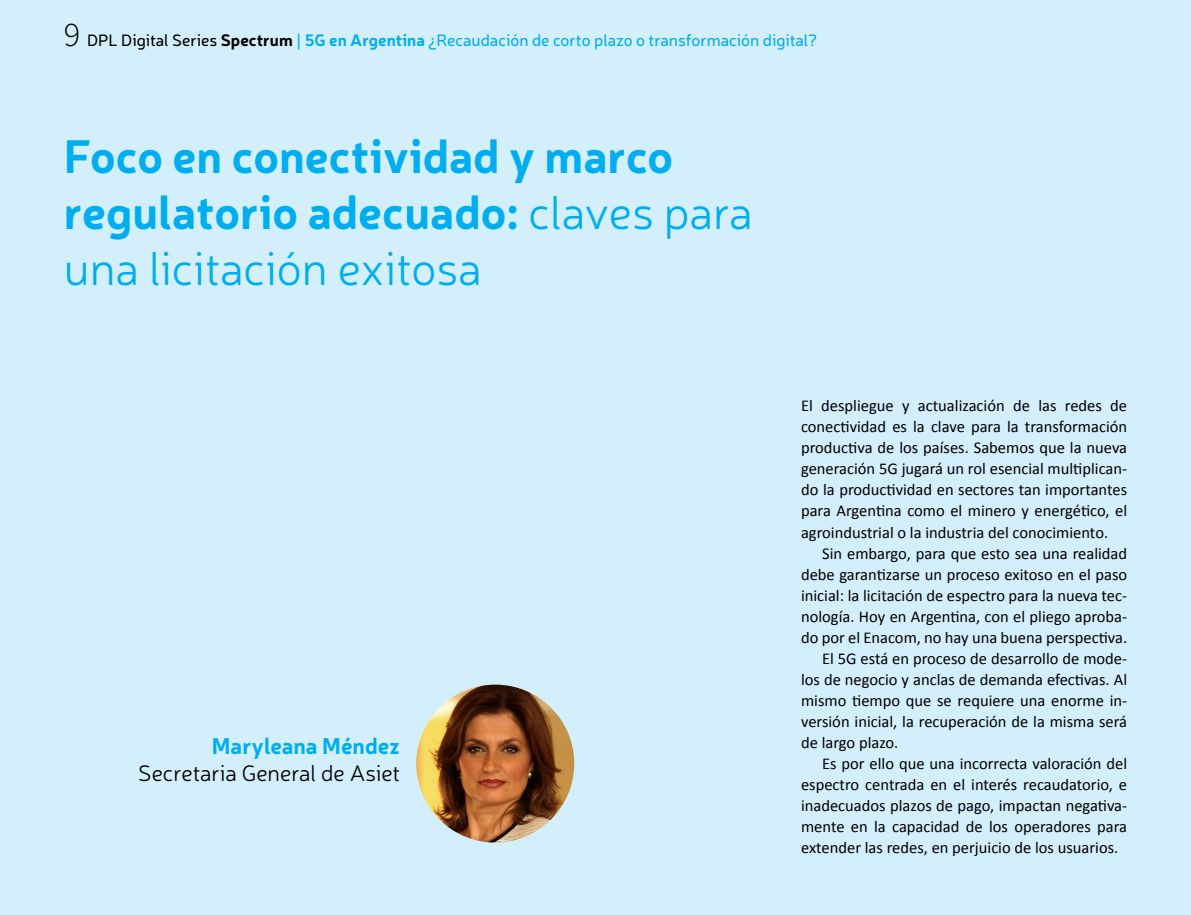
<style>
.page{position:relative;width:1191px;height:915px;background:#fff}
.page>*{position:absolute;margin:0;border:0;box-sizing:border-box;transform-origin:0 0}
.t1{font:700 46.5px/55.8px "Neris";color:#00aeef}
.t2{font:300 22.5px "Neris";color:#000}
.t3{font:700 22.5px "Neris";color:#00aeef}
.t4{font:16.5px/21px "Calibri";color:#000;text-align:justify}
.t5{font:16.5px "Neris";color:#00aeef}
.s1{font-family:"Source Sans Pro";font-weight:300;font-size:34.5px;color:#000}
.s2{color:#000}
.s3{font-weight:700;color:#000}
.s4{font-weight:700}
.s5{font-weight:300}
</style>
<div class="page">
<div style="left:0;top:0;width:1191px;height:914px;background:#d4effc"></div>
<img style="left:416px;top:684px;width:158px;height:158px;border-radius:79px">
<p class="t5" style="left:64px;top:29px;width:755px"><span class="s1">9</span> <span class="s2">DPL Digital Series</span> <span class="s3">Spectrum</span> | <span class="s4">5G en Argentina</span> ¿Recaudación de corto plazo o transformación digital?</p>
<h1 class="t1" style="left:64px;top:126px;width:690px">Foco en conectividad y marco regulatorio adecuado: <span class="s5">claves para una licitación exitosa</span></h1>
<h2 class="t3" style="left:212px;top:730px;width:190px">Maryleana Méndez</h2>
<h2 class="t2" style="left:138px;top:759px;width:263px">Secretaria General de Asiet</h2>
<p class="t4" style="left:801px;top:394px;width:327px">El despliegue y actualización de las redes de conectividad es la clave para la transformación productiva de los países. Sabemos que la nueva generación 5G jugará un rol esencial multiplican&shy;do la productividad en sectores tan importantes para Argentina como el minero y energético, el agroindustrial o la industria del conocimiento.</p>
<p class="t4" style="left:822px;top:541px;width:306px">Sin embargo, para que esto sea una realidad</p>
<p class="t4" style="left:801px;top:562px;width:327px">debe garantizarse un proceso exitoso en el paso</p>
<p class="t4" style="left:801px;top:583px;width:327px">inicial: la licitación de espectro para la nueva tec-</p>
<p class="t4" style="left:801px;top:604px;width:327px">nología. Hoy en Argentina, con el pliego aproba-</p>
<p class="t4" style="left:801px;top:625px;width:327px">do por el Enacom, no hay una buena perspectiva.</p>
<p class="t4" style="left:822px;top:646px;width:306px">El 5G está en proceso de desarrollo de mode-</p>
<p class="t4" style="left:801px;top:667px;width:327px">los de negocio y anclas de demanda efectivas. Al</p>
<p class="t4" style="left:801px;top:688px;width:327px">mismo tiempo que se requiere una enorme in-</p>
<p class="t4" style="left:801px;top:709px;width:327px">versión inicial, la recuperación de la misma será</p>
<p class="t4" style="left:801px;top:730px;width:99px">de largo plazo.</p>
<p class="t4" style="left:822px;top:751px;width:306px">Es por ello que una incorrecta valoración del</p>
<p class="t4" style="left:801px;top:772px;width:327px">espectro centrada en el interés recaudatorio, e</p>
<p class="t4" style="left:801px;top:793px;width:327px">inadecuados plazos de pago, impactan negativa-</p>
<p class="t4" style="left:801px;top:814px;width:327px">mente en la capacidad de los operadores para</p>
<p class="t4" style="left:801px;top:835px;width:319px">extender las redes, en perjuicio de los usuarios.</p>
</div>
